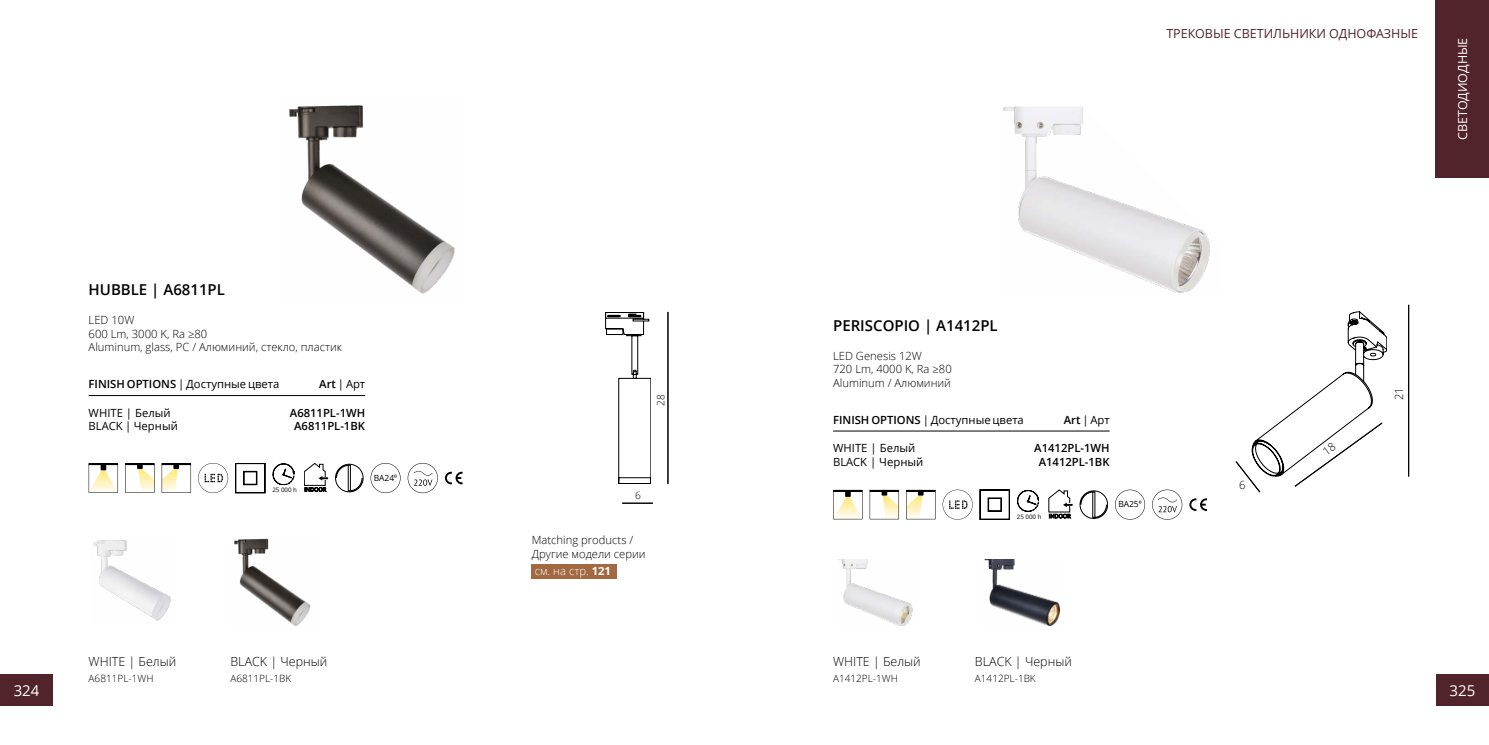
<style>
.page{position:relative;width:1489px;height:745px;background:#fff}
.page>*{position:absolute;margin:0;border:0;box-sizing:border-box;transform-origin:0 0}
.t1{font:600 15px "Open Sans";color:#000}
.t2{font:15px "Open Sans";color:#fff}
.t3{font:300 12.5px "Open Sans";color:#000}
.t4{font:12.5px "Open Sans";color:#51232a}
.t5{font:12.5px "Open Sans";color:#fff}
.t6{font:300 11.25px/13.5px "Open Sans";color:#000}
.t7{font:11.25px "Open Sans";color:#000}
.t8{font:600 11.25px "Open Sans";color:#000}
.t9{font:300 11.25px "Open Sans";color:#fff}
.t10{font:300 10.12px "Open Sans";color:#000}
.t11{font:300 10px "Open Sans";color:#000}
.t12{font:8.5px "Open Sans";color:#000}
.t13{font:6.12px "Open Sans";color:#000}
.s1{font-weight:600}
.s2{font-family:"Minion Pro"}
.s3{font-weight:700}
</style>
<div class="page">
<img style="left:289px;top:105px;width:166px;height:189px">
<img style="left:234px;top:538px;width:77px;height:88px">
<img style="left:93px;top:540px;width:78px;height:81px">
<hr style="left:89px;top:395px;width:276px;height:1px;background:#000">
<svg style="left:605px;top:312px;width:46px;height:171px"></svg>
<hr style="left:622px;top:502px;width:30px;height:1px;background:#000">
<hr style="left:667px;top:312px;width:1px;height:171px;background:#000">
<svg style="left:198px;top:463px;width:30px;height:29px"></svg>
<svg style="left:273px;top:463px;width:21px;height:21px"></svg>
<svg style="left:304px;top:463px;width:24px;height:22px"></svg>
<svg style="left:235px;top:463px;width:30px;height:29px"></svg>
<svg style="left:89px;top:463px;width:29px;height:30px"></svg>
<svg style="left:445px;top:471px;width:17px;height:13px"></svg>
<svg style="left:370px;top:463px;width:30px;height:29px"></svg>
<svg style="left:407px;top:463px;width:31px;height:30px"></svg>
<svg style="left:125px;top:463px;width:29px;height:30px"></svg>
<svg style="left:162px;top:463px;width:29px;height:30px"></svg>
<svg style="left:335px;top:463px;width:28px;height:29px"></svg>
<div style="left:531px;top:564px;width:86px;height:14px;background:#a16842"></div>
<img style="left:984px;top:559px;width:77px;height:66px">
<img style="left:838px;top:559px;width:75px;height:65px">
<img style="left:1003px;top:106px;width:207px;height:187px">
<hr style="left:833px;top:430px;width:276px;height:1px;background:#000">
<hr style="left:1408px;top:305px;width:1px;height:171px;background:#000">
<svg style="left:942px;top:489px;width:30px;height:30px"></svg>
<svg style="left:1017px;top:490px;width:21px;height:21px"></svg>
<svg style="left:1048px;top:489px;width:24px;height:23px"></svg>
<svg style="left:979px;top:489px;width:30px;height:30px"></svg>
<svg style="left:833px;top:489px;width:29px;height:30px"></svg>
<svg style="left:1189px;top:498px;width:17px;height:12px"></svg>
<svg style="left:1115px;top:489px;width:29px;height:30px"></svg>
<svg style="left:1152px;top:489px;width:30px;height:30px"></svg>
<svg style="left:869px;top:489px;width:30px;height:30px"></svg>
<svg style="left:906px;top:489px;width:29px;height:30px"></svg>
<svg style="left:1079px;top:490px;width:28px;height:28px"></svg>
<div style="left:0;top:673px;width:53px;height:32px;background:#51232a"></div>
<div style="left:1435px;top:673px;width:53px;height:32px;background:#51232a"></div>
<div style="left:1435px;top:0;width:53px;height:177px;background:#51232a"></div>
<svg style="left:1235px;top:311px;width:151px;height:181px"></svg>
<h1 class="t1" style="left:89px;top:279px;width:138px">HUBBLE | A6811PL</h1>
<p class="t6" style="left:89px;top:313px;width:255px">LED 10W<br>600 Lm, 3000 K, Ra ≥80<br>Aluminum, glass, PC / Aлюминий, стекло, пластик</p>
<p class="t7" style="left:89px;top:376px;width:192px"><span class="s1">FINISH OPTIONS</span> | Доступные цвета</p>
<p class="t7" style="left:319px;top:376px;width:47px"><span class="s1">Art</span> | Арт</p>
<p class="t7" style="left:89px;top:404px;width:83px">WHITE | Белый</p>
<p class="t8" style="left:290px;top:404px;width:77px">A6811PL-1WH</p>
<p class="t7" style="left:89px;top:418px;width:91px">BLACK | Черный</p>
<p class="t8" style="left:294px;top:418px;width:72px">A6811PL-1BK</p>
<p class="t13" style="left:272px;top:485px;width:55px">25 000 h <sup>INDOOR</sup></p>
<p class="t12" style="left:374px;top:471px;width:25px">BA24<span class="s2">⁰</span></p>
<p class="t3" style="left:89px;top:652px;width:89px">WHITE | Белый</p>
<p class="t3" style="left:230px;top:652px;width:98px">BLACK | Черный</p>
<p class="t11" style="left:89px;top:670px;width:66px">A6811PL-1WH</p>
<p class="t11" style="left:230px;top:670px;width:62px">A6811PL-1BK</p>
<p class="t10" style="left:653px;top:405px;width:13px;rotate:-90deg">28</p>
<p class="t10" style="left:635px;top:488px;width:7px">6</p>
<p class="t6" style="left:531px;top:533px;width:115px">Matching products /<br>Другие модели серии</p>
<p class="t9" style="left:534px;top:562px;width:78px">см. на cтр. <span class="s3">121</span></p>
<p class="t4" style="left:1166px;top:25px;width:253px">ТРЕКОВЫЕ СВЕТИЛЬНИКИ ОДНОФАЗНЫЕ</p>
<p class="t5" style="left:1453px;top:140px;width:104px;rotate:-90deg">СВЕТОДИОДНЫЕ</p>
<h1 class="t1" style="left:833px;top:315px;width:166px">PERISCOPIO | A1412PL</h1>
<p class="t6" style="left:833px;top:348px;width:120px">LED Genesis 12W<br>720 Lm, 4000 K, Ra ≥80<br>Aluminum / Алюминий</p>
<p class="t7" style="left:833px;top:411px;width:192px"><span class="s1">FINISH OPTIONS</span> | Доступные цвета</p>
<p class="t7" style="left:1063px;top:411px;width:47px"><span class="s1">Art</span> | Арт</p>
<p class="t7" style="left:833px;top:440px;width:84px">WHITE | Белый</p>
<p class="t8" style="left:1034px;top:440px;width:77px">A1412PL-1WH</p>
<p class="t7" style="left:833px;top:453px;width:92px">BLACK | Черный</p>
<p class="t8" style="left:1038px;top:453px;width:72px">A1412PL-1BK</p>
<p class="t13" style="left:1016px;top:512px;width:55px">25 000 h <sup>INDOOR</sup></p>
<p class="t12" style="left:1118px;top:498px;width:25px">BA25<span class="s2">⁰</span></p>
<p class="t3" style="left:833px;top:652px;width:89px">WHITE | Белый</p>
<p class="t3" style="left:974px;top:652px;width:98px">BLACK | Черный</p>
<p class="t11" style="left:833px;top:670px;width:66px">A1412PL-1WH</p>
<p class="t11" style="left:974px;top:670px;width:62px">A1412PL-1BK</p>
<p class="t6" style="left:1239px;top:477px;width:8px">6</p>
<p class="t6" style="left:1391px;top:400px;width:14px;rotate:-90deg">21</p>
<h1 class="t2" style="left:14px;top:679px;width:27px">324</h1>
<h1 class="t2" style="left:1449px;top:679px;width:27px">325</h1>
</div>
